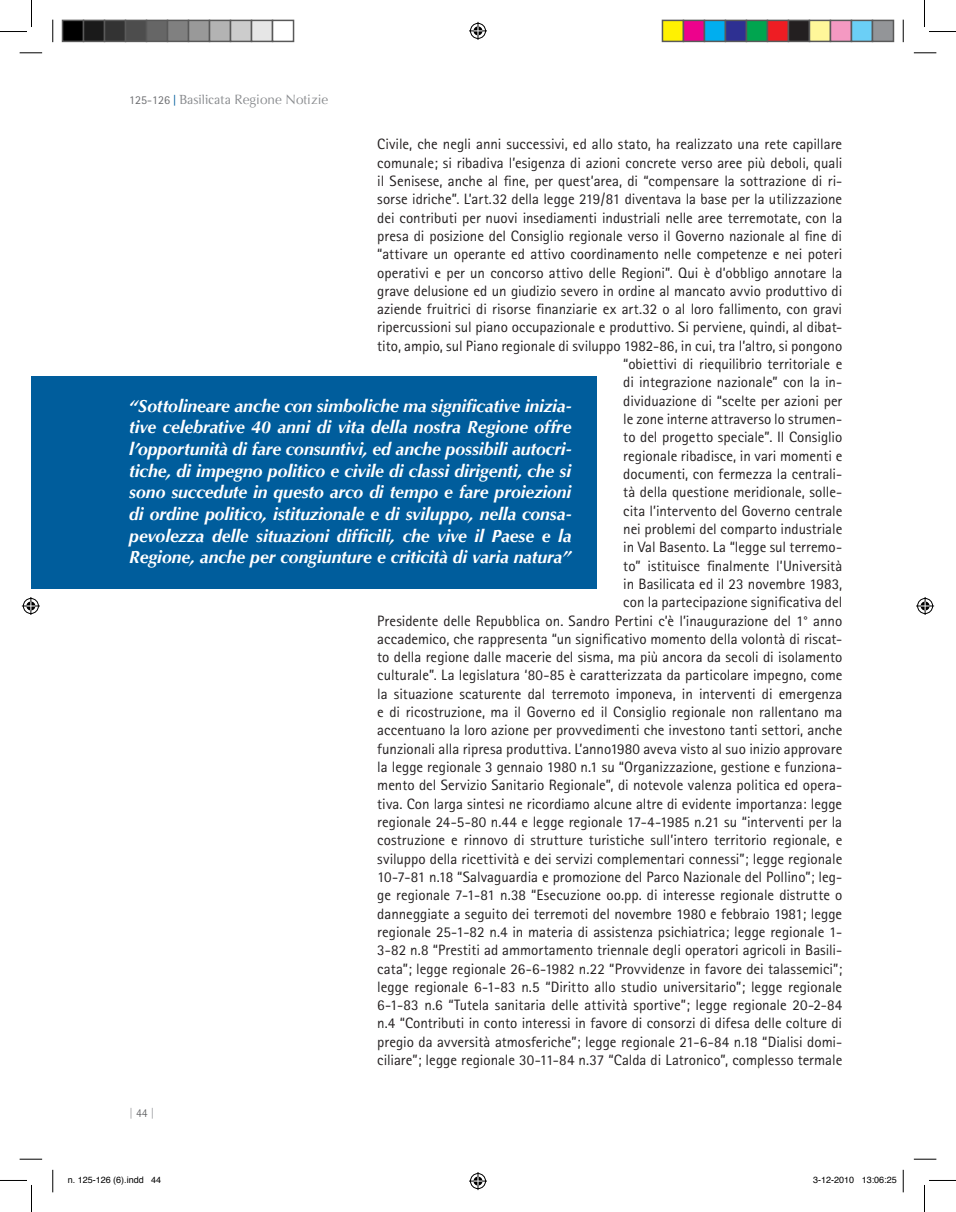
<style>
.page{position:relative;width:956px;height:1212px;background:#fff}
.page>*{position:absolute;margin:0;border:0;box-sizing:border-box;transform-origin:0 0}
.t1{font:italic 700 17.7px/21.6px "Optima";letter-spacing:-.01em;color:#fff;text-align:justify}
.t2{font:15px/18.3px "Rotis Sans Serif";color:#231f20;text-align:right}
.t3{font:13.5px "Optima";color:#8a8c8f}
.t4{font:300 12px "Rotis Sans Serif";color:#8a8c8f}
.t5{font:9px "Helvetica";color:#000}
.s1{font-family:"Rotis Sans Serif";font-size:12px;color:#6c6d70}
.s2{font-family:"Rotis Sans Serif";font-size:12px;color:#005d9c}
.s3{font-family:"Rotis Semi Serif"}
.s4{color:#57585a}
</style>
<div class="page">
<div style="left:32px;top:376px;width:565px;height:213px;background:#005d9c"></div>
<svg style="left:20px;top:52px;width:22px;height:2px"></svg>
<svg style="left:914px;top:52px;width:22px;height:2px"></svg>
<svg style="left:20px;top:1158px;width:22px;height:1px"></svg>
<svg style="left:914px;top:1158px;width:22px;height:1px"></svg>
<svg style="left:52px;top:20px;width:2px;height:22px"></svg>
<svg style="left:52px;top:1169px;width:2px;height:22px"></svg>
<svg style="left:903px;top:20px;width:1px;height:22px"></svg>
<svg style="left:903px;top:1169px;width:1px;height:22px"></svg>
<svg style="left:0;top:0;width:32px;height:32px"></svg>
<svg style="left:0;top:1180px;width:32px;height:31px"></svg>
<svg style="left:924px;top:0;width:32px;height:32px"></svg>
<svg style="left:924px;top:1180px;width:32px;height:31px"></svg>
<svg style="left:469px;top:22px;width:18px;height:18px"></svg>
<svg style="left:469px;top:1172px;width:18px;height:17px"></svg>
<svg style="left:22px;top:597px;width:18px;height:18px"></svg>
<svg style="left:916px;top:597px;width:18px;height:18px"></svg>
<div style="left:63px;top:20px;width:21px;height:21px;background:#000"></div>
<div style="left:62px;top:20px;width:22px;height:22px;border:2px solid #595959"></div>
<div style="left:84px;top:20px;width:21px;height:21px;background:#1a1a1a"></div>
<div style="left:83px;top:20px;width:22px;height:22px;border:2px solid #595959"></div>
<div style="left:105px;top:20px;width:21px;height:21px;background:#333"></div>
<div style="left:104px;top:20px;width:22px;height:22px;border:2px solid #595959"></div>
<div style="left:126px;top:20px;width:21px;height:21px;background:#4d4d4d"></div>
<div style="left:125px;top:20px;width:22px;height:22px;border:2px solid #595959"></div>
<div style="left:147px;top:20px;width:21px;height:21px;background:#666"></div>
<div style="left:146px;top:20px;width:22px;height:22px;border:2px solid #595959"></div>
<div style="left:168px;top:20px;width:21px;height:21px;background:#808080"></div>
<div style="left:167px;top:20px;width:22px;height:22px;border:2px solid #595959"></div>
<div style="left:189px;top:20px;width:21px;height:21px;background:#999"></div>
<div style="left:188px;top:20px;width:22px;height:22px;border:2px solid #595959"></div>
<div style="left:210px;top:20px;width:21px;height:21px;background:#b3b3b3"></div>
<div style="left:209px;top:20px;width:22px;height:22px;border:2px solid #595959"></div>
<div style="left:231px;top:20px;width:21px;height:21px;background:#ccc"></div>
<div style="left:230px;top:20px;width:22px;height:22px;border:2px solid #595959"></div>
<div style="left:252px;top:20px;width:21px;height:21px;background:#e6e6e6"></div>
<div style="left:251px;top:20px;width:22px;height:22px;border:2px solid #595959"></div>
<div style="left:272px;top:20px;width:22px;height:22px;border:2px solid #595959"></div>
<div style="left:662px;top:20px;width:21px;height:21px;background:#fff101"></div>
<div style="left:662px;top:20px;width:22px;height:22px;border:2px solid #595959"></div>
<div style="left:683px;top:20px;width:21px;height:21px;background:#ed028c"></div>
<div style="left:683px;top:20px;width:22px;height:22px;border:2px solid #595959"></div>
<div style="left:704px;top:20px;width:21px;height:21px;background:#00aeef"></div>
<div style="left:704px;top:20px;width:22px;height:22px;border:2px solid #595959"></div>
<div style="left:725px;top:20px;width:21px;height:21px;background:#2e3092"></div>
<div style="left:725px;top:20px;width:22px;height:22px;border:2px solid #595959"></div>
<div style="left:746px;top:20px;width:21px;height:21px;background:#00a54f"></div>
<div style="left:746px;top:20px;width:22px;height:22px;border:2px solid #595959"></div>
<div style="left:767px;top:20px;width:21px;height:21px;background:#ee1d23"></div>
<div style="left:767px;top:20px;width:22px;height:22px;border:2px solid #595959"></div>
<div style="left:788px;top:20px;width:21px;height:21px;background:#231f20"></div>
<div style="left:788px;top:20px;width:22px;height:22px;border:2px solid #595959"></div>
<div style="left:809px;top:20px;width:21px;height:21px;background:#fff79a"></div>
<div style="left:809px;top:20px;width:22px;height:22px;border:2px solid #595959"></div>
<div style="left:830px;top:20px;width:21px;height:21px;background:#f499c2"></div>
<div style="left:830px;top:20px;width:22px;height:22px;border:2px solid #595959"></div>
<div style="left:851px;top:20px;width:21px;height:21px;background:#6bcff6"></div>
<div style="left:851px;top:20px;width:22px;height:22px;border:2px solid #595959"></div>
<div style="left:872px;top:20px;width:21px;height:21px;background:#939598"></div>
<div style="left:872px;top:20px;width:22px;height:22px;border:2px solid #595959"></div>
<p class="t3" style="left:129px;top:91px;width:201px"><span class="s1">125-126</span> <span class="s2">|</span> <span class="s3">Basilicata</span> Regione Notizie</p>
<p class="t2" style="left:377px;top:135px;width:467px">Civile, che negli anni successivi, ed allo stato, ha realizzato una rete capillare comunale; si ribadiva l’esigenza di azioni concrete verso aree più deboli, quali il Senisese, anche al fine, per quest’area, di “compensare la sottrazione di ri&shy;sorse idriche”. L’art.32 della legge 219/81 diventava la base per la utilizzazione dei contributi per nuovi insediamenti industriali nelle aree terremotate, con la presa di posizione del Consiglio regionale verso il Governo nazionale al fine di “attivare un operante ed attivo coordinamento nelle competenze e nei poteri operativi e per un concorso attivo delle Regioni”. Qui è d’obbligo annotare la grave delusione ed un giudizio severo in ordine al mancato avvio produttivo di aziende fruitrici di risorse finanziarie ex art.32 o al loro fallimento, con gravi ripercussioni sul piano occupazionale e produttivo. Si perviene, quindi, al dibat&shy;tito, ampio, sul Piano regionale di sviluppo 1982-86, in cui, tra l’altro, si pongono “obiettivi di riequilibrio territoriale e<br>di integrazione nazionale” con la in-<br>dividuazione di “scelte per azioni per<br>le zone interne attraverso lo strumen-<br>to del progetto speciale”. Il Consiglio<br>regionale ribadisce, in vari momenti e<br>documenti, con fermezza la centrali-<br>tà della questione meridionale, solle-<br>cita l’intervento del Governo centrale<br>nei problemi del comparto industriale<br>in Val Basento. La “legge sul terremo-<br>to” istituisce finalmente l’Università<br>in Basilicata ed il 23 novembre 1983,<br>con la partecipazione significativa del<br>Presidente delle Repubblica on. Sandro Pertini c’è l’inaugurazione del 1° anno accademico, che rappresenta “un significativo momento della volontà di riscat&shy;to della regione dalle macerie del sisma, ma più ancora da secoli di isolamento culturale”. La legislatura ‘80-85 è caratterizzata da particolare impegno, come la situazione scaturente dal terremoto imponeva, in interventi di emergenza e di ricostruzione, ma il Governo ed il Consiglio regionale non rallentano ma accentuano la loro azione per provvedimenti che investono tanti settori, anche funzionali alla ripresa produttiva. L’anno1980 aveva visto al suo inizio approvare la legge regionale 3 gennaio 1980 n.1 su “Organizzazione, gestione e funziona&shy;mento del Servizio Sanitario Regionale”, di notevole valenza politica ed opera&shy;tiva. Con larga sintesi ne ricordiamo alcune altre di evidente importanza: legge regionale 24-5-80 n.44 e legge regionale 17-4-1985 n.21 su “interventi per la costruzione e rinnovo di strutture turistiche sull’intero territorio regionale, e sviluppo della ricettività e dei servizi complementari connessi”; legge regionale 10-7-81 n.18 “Salvaguardia e promozione del Parco Nazionale del Pollino”; leg&shy;ge regionale 7-1-81 n.38 “Esecuzione oo.pp. di interesse regionale distrutte o danneggiate a seguito dei terremoti del novembre 1980 e febbraio 1981; legge regionale 25-1-82 n.4 in materia di assistenza psichiatrica; legge regionale 1- 3-82 n.8 “Prestiti ad ammortamento triennale degli operatori agricoli in Basili&shy;cata”; legge regionale 26-6-1982 n.22 “Provvidenze in favore dei talassemici”; legge regionale 6-1-83 n.5 “Diritto allo studio universitario”; legge regionale 6-1-83 n.6 “Tutela sanitaria delle attività sportive”; legge regionale 20-2-84 n.4 “Contributi in conto interessi in favore di consorzi di difesa delle colture di pregio da avversità atmosferiche”; legge regionale 21-6-84 n.18 “Dialisi domi&shy;ciliare”; legge regionale 30-11-84 n.37 “Calda di Latronico”, complesso termale</p>
<p class="t1" style="left:129px;top:395px;width:444px">“Sottolineare anche con simboliche ma significative inizia&shy;tive celebrative 40 anni di vita della nostra Regione offre l’opportunità di fare consuntivi, ed anche possibili autocri&shy;tiche, di impegno politico e civile di classi dirigenti, che si sono succedute in questo arco di tempo e fare proiezioni di ordine politico, istituzionale e di sviluppo, nella consa&shy;pevolezza delle situazioni difficili, che vive il Paese e la Regione, anche per congiunture e criticità di varia natura”</p>
<p class="t4" style="left:129px;top:1105px;width:27px">|<span class="s4">44</span>|</p>
<p class="t5" style="left:68px;top:1173px;width:95px">n. 125-126 (6).indd 44</p>
<p class="t5" style="left:813px;top:1173px;width:85px">3-12-2010 13:06:25</p>
</div>
